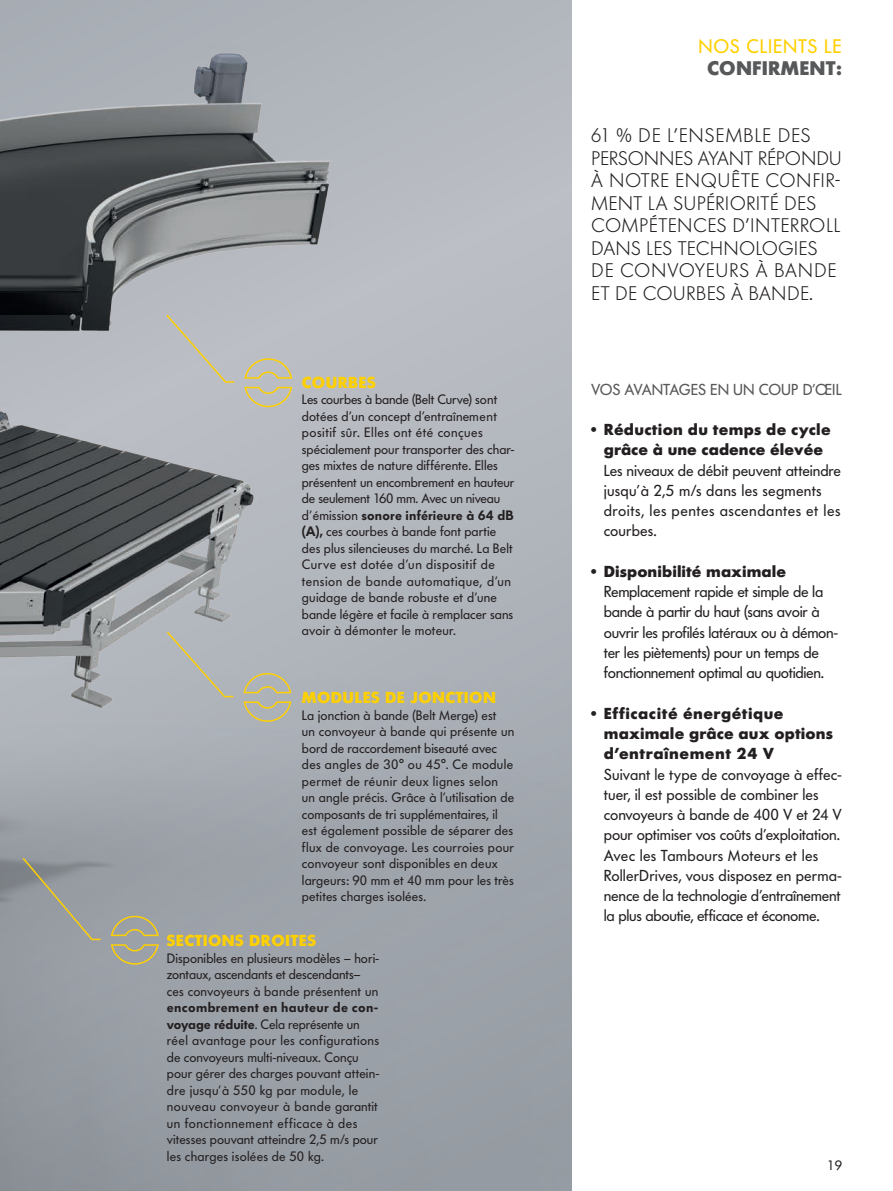
<style>
.page{position:relative;width:893px;height:1191px;background:#fff}
.page>*{position:absolute;margin:0;border:0;box-sizing:border-box;transform-origin:0 0}
.t1{font:300 19.5px/22.5px "Futura BQ";letter-spacing:.015em;color:#231f20}
.t2{font:19.5px "Futura BQ";letter-spacing:.04em;color:#ffd000}
.t3{font:700 19.5px "Futura BQ";letter-spacing:.01em;color:#57585a}
.t4{font:15.75px/20.2px "Futura BQ";letter-spacing:-.01em;color:#231f20}
.t5{font:15.75px/20.2px "Futura BQ";letter-spacing:.015em;color:#231f20}
.t6{font:700 15.75px/20.2px "Futura BQ";letter-spacing:.01em;color:#231f20;text-align:center}
.t7{font:700 15.75px/20.2px "Futura BQ";letter-spacing:.035em;color:#231f20}
.t8{font:700 15.75px "Futura BQ";letter-spacing:.025em;color:#ffd000}
.t9{font:15.75px "Futura BQ";color:#57585a}
.t10{font:13.5px/16.5px "Futura BQ";letter-spacing:.01em;color:#231f20}
.s1{font-weight:600}
</style>
<div class="page">
<img style="left:0;top:0;width:572px;height:1191px">
<svg style="left:243px;top:357px;width:50px;height:51px;background:#c3bfa8"></svg>
<div style="left:165px;top:313px;width:71px;height:70px;background:#bbbec4"></div>
<svg style="left:243px;top:672px;width:49px;height:50px;background:#b9b69f"></svg>
<div style="left:165px;top:630px;width:70px;height:68px;background:#b1b6bc"></div>
<svg style="left:110px;top:915px;width:50px;height:50px;background:#a9a790"></svg>
<svg style="left:21px;top:856px;width:81px;height:85px;background:#96999b"></svg>
<p class="t8" style="left:302px;top:372px;width:75px">COURBES</p>
<p class="t10" style="left:302px;top:391px;width:214px">Les courbes à bande (Belt Curve) sont dotées d’un concept d’entraînement positif sûr. Elles ont été conçues spécialement pour transporter des char&shy;ges mixtes de nature différente. Elles présentent un encombrement en hauteur de seulement 160 mm. Avec un niveau d’émission <span class="s1">sonore inférieure à 64 dB (A),</span> ces courbes à bande font partie des plus silencieuses du marché. La Belt Curve est dotée d’un dispositif de tension de bande automatique, d’un guidage de bande robuste et d’une bande légère et facile à remplacer sans avoir à démonter le moteur.</p>
<p class="t8" style="left:302px;top:687px;width:196px">MODULES DE JONCTION</p>
<p class="t10" style="left:302px;top:707px;width:214px">La jonction à bande (Belt Merge) est<br>un convoyeur à bande qui présente un bord de raccordement biseauté avec des angles de 30° ou 45°. Ce module permet de réunir deux lignes selon un angle précis. Grâce à l’utilisation de composants de tri supplémentaires, il est également possible de séparer des flux de convoyage. Les courroies pour convoyeur sont disponibles en deux largeurs: 90 mm et 40 mm pour les très petites charges isolées.</p>
<p class="t8" style="left:167px;top:930px;width:151px">SECTIONS DROITES</p>
<p class="t10" style="left:167px;top:949px;width:213px">Disponibles en plusieurs modèles – hori&shy;zontaux, ascendants et descendants– ces convoyeurs à bande présentent un</p>
<p class="t10" style="left:167px;top:999px;width:214px"><span class="s1">encombrement en hauteur de con&shy;voyage réduite</span>. Cela représente un réel avantage pour les configurations de convoyeurs multi-niveaux. Conçu pour gérer des charges pouvant attein&shy;dre jusqu’à 550 kg par module, le nouveau convoyeur à bande garantit un fonctionnement efficace à des vitesses pouvant atteindre 2,5 m/s pour les charges isolées de 50 kg.</p>
<h1 class="t2" style="left:698px;top:33px;width:145px">NOS CLIENTS LE</h1>
<h1 class="t3" style="left:707px;top:56px;width:136px">CONFIRMENT:</h1>
<h1 class="t1" style="left:591px;top:124px;width:252px">61 % DE L’ENSEMBLE DES<br>PERSONNES AYANT RÉPONDU<br>À NOTRE ENQUÊTE CONFIR-<br>MENT LA SUPÉRIORITÉ DES<br>COMPÉTENCES D’I NTERROLL<br>DANS LES TECHNOLOGIES<br>DE CONVOYEURS À BANDE<br>ET DE COURBES À BANDE.</h1>
<p class="t9" style="left:591px;top:379px;width:252px">VOS AVANTAGES EN UN COUP D’ŒIL</p>
<p class="t6" style="left:591px;top:419px;width:241px">• Réduction du temps de cycle grâce à une cadence élevée</p>
<p class="t5" style="left:604px;top:460px;width:239px">Les niveaux de débit peuvent atteindre jusqu’à 2,5 m/s dans les segments droits, les pentes ascendantes et les courbes.</p>
<p class="t6" style="left:591px;top:561px;width:197px">• Disponibilité maximale</p>
<p class="t4" style="left:604px;top:581px;width:236px">Remplacement rapide et simple de la bande à partir du haut (sans avoir à ouvrir les profilés latéraux ou à démon&shy;ter les piètements) pour un temps de fonctionnement optimal au quotidien.</p>
<p class="t7" style="left:604px;top:703px;width:231px;text-indent:-13px">• Efficacité énergétique maximale grâce aux options d’entraînement 24 V</p>
<p class="t4" style="left:604px;top:764px;width:240px">Suivant le type de convoyage à effec&shy;tuer, il est possible de combiner les convoyeurs à bande de 400 V et 24 V pour optimiser vos coûts d’exploitation.<br>Avec les Tambours Moteurs et les RollerDrives, vous disposez en perma&shy;nence de la technologie d’entraînement la plus aboutie, efficace et économe.</p>
<p class="t10" style="left:827px;top:1156px;width:16px">19</p>
</div>
